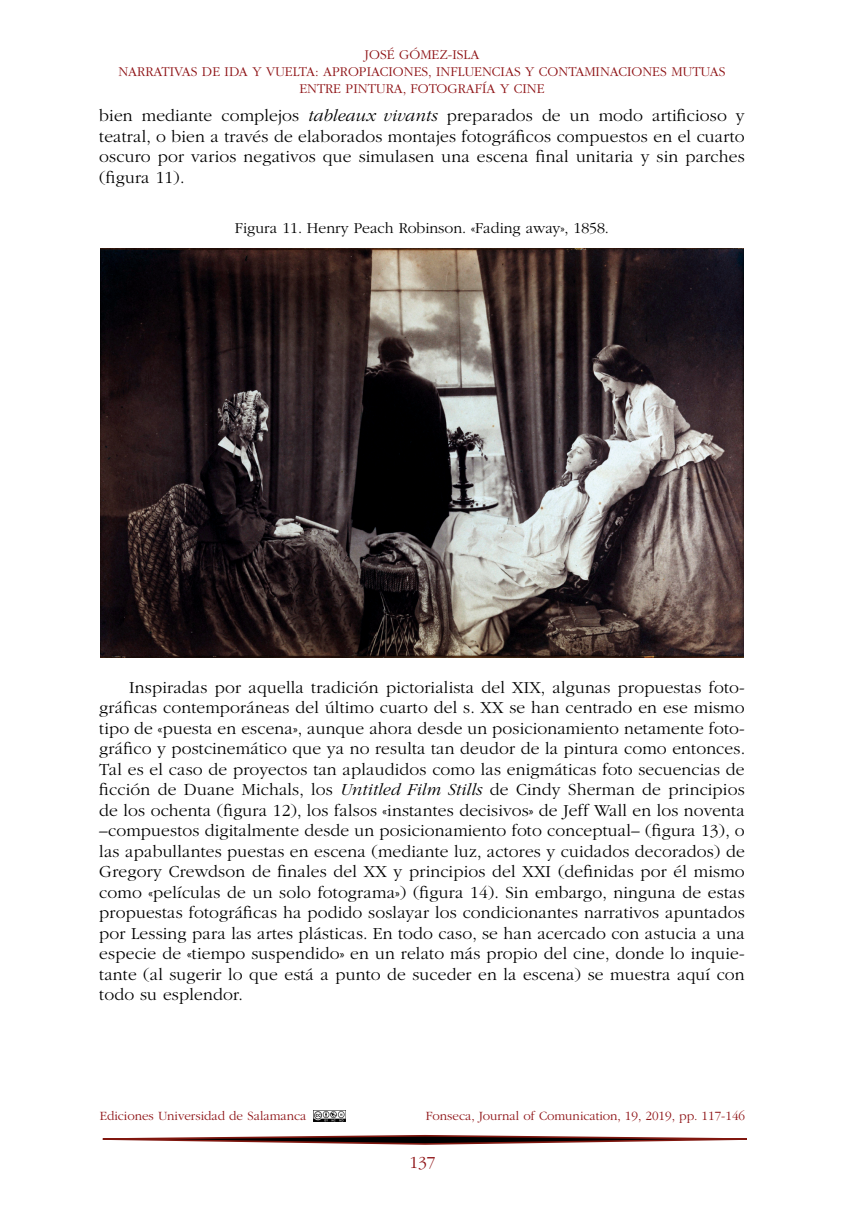
<style>
.page{position:relative;width:844px;height:1211px;background:#fff}
.page>*{position:absolute;margin:0;border:0;box-sizing:border-box;transform-origin:0 0}
.Body{font:300 17.5px/20.5px "ITC Garamond Std";letter-spacing:.01em;color:#000;text-align:justify}
.t1{font:300 17.5px "ITC Garamond Std";color:#8e1215}
.encabezado{font:300 15.75px "ITC Garamond Std";color:#000}
.t2{font:300 14px/16.6px "ITC Garamond Std";color:#8e1215;text-align:center}
.t3{font:300 13.12px "ITC Garamond Std";color:#8e1215}
.s1{font-style:italic}
</style>
<div class="page">
<svg style="left:102px;top:1135px;width:644px;height:8px"></svg>
<img style="left:313px;top:1110px;width:33px;height:11px">
<img style="left:101px;top:249px;width:642px;height:408px">
<p class="t2" style="left:118px;top:47px;width:608px">JOSÉ GÓMEZ-ISLA<br>NARRATIVAS DE IDA Y VUELTA: APROPIACIONES, INFLUENCIAS Y CONTAMINACIONES MUTUAS<br>ENTRE PINTURA, FOTOGRAFÍA Y CINE</p>
<p class="Body" style="left:99px;top:106px;width:646px">bien mediante complejos <span class="s1">tableaux vivants</span> preparados de un modo artificioso y teatral, o bien a través de elaborados montajes fotográficos compuestos en el cuarto oscuro por varios negativos que simulasen una escena final unitaria y sin parches (figura 11).</p>
<p class="encabezado" style="left:235px;top:220px;width:375px">Figura 11. Henry Peach Robinson. «Fading away», 1858.</p>
<p class="Body" style="left:99px;top:677px;width:647px;text-indent:30px">Inspiradas por aquella tradición pictorialista del XIX, algunas propuestas foto&shy;gráficas contemporáneas del último cuarto del s. XX se han centrado en ese mismo tipo de «puesta en escena», aunque ahora desde un posicionamiento netamente foto&shy;gráfico y postcinemático que ya no resulta tan deudor de la pintura como entonces.<br>Tal es el caso de proyectos tan aplaudidos como las enigmáticas foto secuencias de ficción de Duane Michals, los <span class="s1">Untitled Film Stills</span> de Cindy Sherman de principios de los ochenta (figura 12), los falsos «instantes decisivos» de Jeff Wall en los noventa –compuestos digitalmente desde un posicionamiento foto conceptual– (figura 13), o las apabullantes puestas en escena (mediante luz, actores y cuidados decorados) de Gregory Crewdson de finales del XX y principios del XXI (definidas por él mismo como «películas de un solo fotograma») (figura 14). Sin embargo, ninguna de estas propuestas fotográficas ha podido soslayar los condicionantes narrativos apuntados por Lessing para las artes plásticas. En todo caso, se han acercado con astucia a una especie de «tiempo suspendido» en un relato más propio del cine, donde lo inquie&shy;tante (al sugerir lo que está a punto de suceder en la escena) se muestra aquí con todo su esplendor.</p>
<p class="t3" style="left:100px;top:1108px;width:208px">Ediciones Universidad de Salamanca</p>
<p class="t3" style="left:425px;top:1108px;width:321px">Fonseca, Journal of Comunication, 19, 2019, pp. 117-146</p>
<p class="t1" style="left:409px;top:1152px;width:28px">137</p>
</div>
